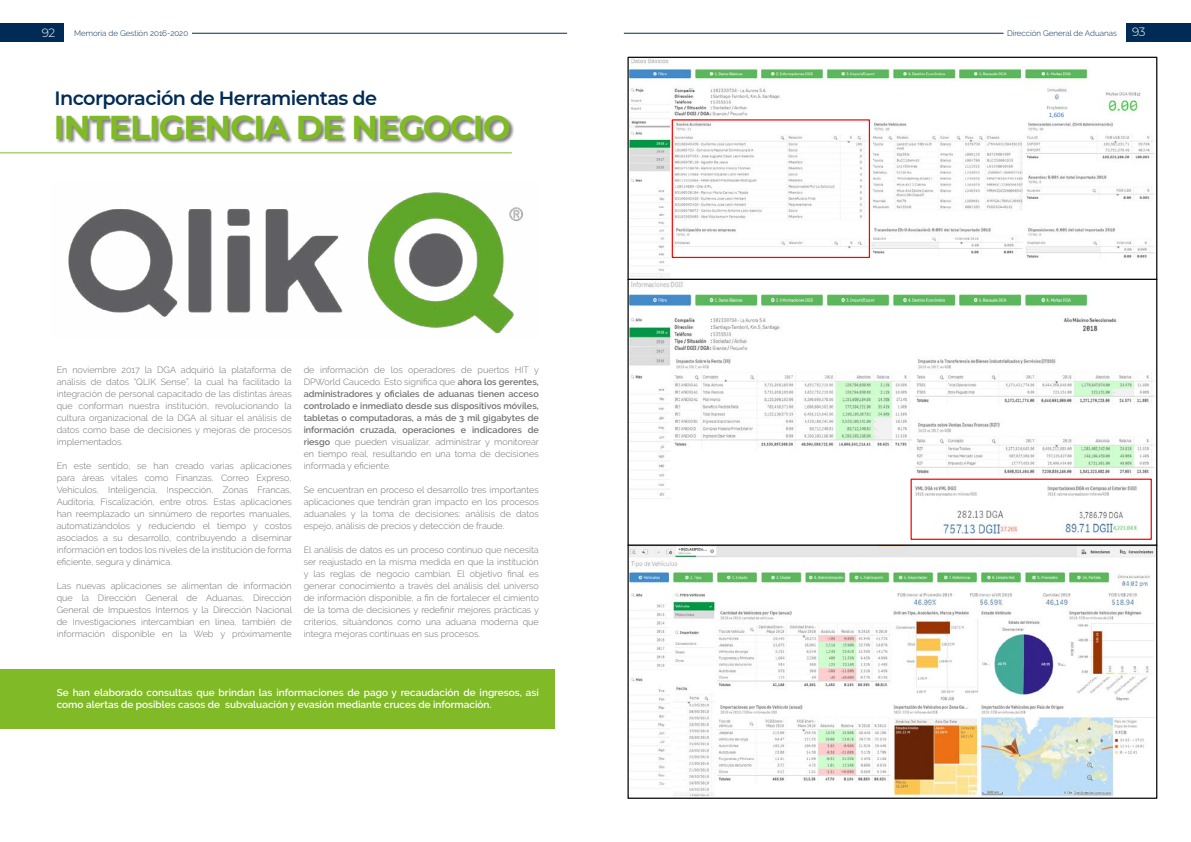
<style>
.page{position:relative;width:1191px;height:842px;background:#fff}
.page>*{position:absolute;margin:0;border:0;box-sizing:border-box;transform-origin:0 0}
.t1{font:700 33px "Montserrat";letter-spacing:-.03em;color:#80ba27}
.t2{font:600 19.2px "Montserrat";letter-spacing:-.03em;color:#002b56}
.t3{font:300 12px "Montserrat";color:#fff}
.t4{font:600 10px/12px "Raleway";color:#fff}
.t5{font:300 9px/12px "Raleway";color:#706f6f;text-align:justify}
.t6{font:600 9px/12px "Raleway";color:#706f6f;text-align:justify}
.t7{font:300 8px "Raleway";color:#002b56}
.t8{font:6.8px "Calibri";color:#4472c4}
.s1{font-weight:300}
</style>
<div class="page">
<img style="left:68px;top:192px;width:455px;height:142px">
<hr style="left:0;top:152px;width:512px;height:1px;background:#80ba27">
<div style="left:56px;top:116px;width:458px;height:29px;background:#000;opacity:.5"></div>
<div style="left:0;top:669px;width:555px;height:59px;background:#80ba27"></div>
<img style="left:629px;top:59px;width:526px;height:738px">
<div style="left:627px;top:57px;width:530px;height:223px;border:1px solid #000"></div>
<div style="left:671px;top:119px;width:199px;height:139px;border:1px solid #f00"></div>
<div style="left:1041px;top:112px;width:31px;height:8px;background:#fff"></div>
<div style="left:910px;top:479px;width:241px;height:61px;border:1px solid #f00"></div>
<div style="left:627px;top:545px;width:530px;height:254px;border:1px solid #000"></div>
<div style="left:0;top:23px;width:64px;height:19px;background:#002b56"></div>
<hr style="left:192px;top:33px;width:375px;height:1px;background:#002b56">
<div style="left:1126px;top:23px;width:65px;height:19px;background:#002b56"></div>
<hr style="left:624px;top:33px;width:379px;height:1px;background:#002b56">
<h3 class="t3" style="left:42px;top:24px;width:15px">92</h3>
<p class="t7" style="left:74px;top:29px;width:116px">Memoria de Gestión 2016-2020</p>
<p class="t7" style="left:1007px;top:29px;width:111px">Dirección General de Aduanas</p>
<h3 class="t3" style="left:1132px;top:24px;width:15px">93</h3>
<h2 class="t2" style="left:55px;top:84px;width:324px">Incorporación de Herramientas de</h2>
<h1 class="t1" style="left:54px;top:104px;width:458px">INTELIGENCIA DE NEGOCIO</h1>
<p class="t5" style="left:57px;top:364px;width:236px">En noviembre 2017 la DGA adquirió la plataforma de análisis de datos “QLIK Sense”, la cual ha facilitado la integración de personal capacitado de las distintas áreas que conforman nuestra institución, revolucionando la cultura organizacional de la DGA al situar el análisis de datos como base de decisiones y mejoras de procesos implementados.</p>
<p class="t5" style="left:57px;top:460px;width:237px">En este sentido, se han creado varias aplicaciones para áreas vitales como Finanzas, Correo Expreso, Vehículos, Inteligencia, Inspección, Zonas Francas, Auditoría, Fiscalización, entre otros. Estas aplicaciones han reemplazado un sinnúmero de reportes manuales, automatizándolos y reduciendo el tiempo y costos asociados a su desarrollo, contribuyendo a diseminar información en todos los niveles de la institución de forma eficiente, segura y dinámica.</p>
<p class="t5" style="left:57px;top:580px;width:237px">Las nuevas aplicaciones se alimentan de información que la Dirección General de Aduanas, Dirección General de Impuestos Internos y la Dirección Nacional de Investigaciones intercambian en línea, también de información disponible en la Web y próximamente</p>
<p class="t6" style="left:304px;top:364px;width:237px"><span class="s1">de información de los operadores de puertos HIT y DPWorld Caucedo. Esto significa que</span> ahora los gerentes, administradores y oficiales de aduanas tienen acceso controlado e inmediato desde sus dispositivos móviles, tabletas o computadoras, a más de 3 mil gigabytes de información cruzada, operaciones e indicadores de riesgo <span class="s1">que pueden visualizar, administrar y monitorear en tiempo real, resultando en una toma de decisiones informada y eficiente.</span></p>
<p class="t5" style="left:304px;top:484px;width:236px">Se encuentran en proceso el desarrollo tres importantes aplicaciones que tendrán gran impacto en los procesos aduanales y la toma de decisiones: análisis de datos espejo, análisis de precios y detección de fraude.</p>
<p class="t5" style="left:304px;top:544px;width:237px">El análisis de datos es un proceso continuo que necesita ser reajustado en la misma medida en que la institución y las reglas de negocio cambian. El objetivo final es generar conocimiento a través del análisis del universo de información disponible, a fin de fortalecer el cimiento de la toma de decisiones y redefinir mejores prácticas y criterios, situándonos como una aduana moderna que integra mejoras continuas en sus procesos.</p>
<p class="t4" style="left:57px;top:686px;width:483px">Se han elaborado consultas que brindan las informaciones de pago y recaudación de ingresos, así como alertas de posibles casos de subvaluación y evasión mediante cruces de información.</p>
<p class="t8" style="left:1048px;top:110px;width:17px">1,606</p>
</div>
